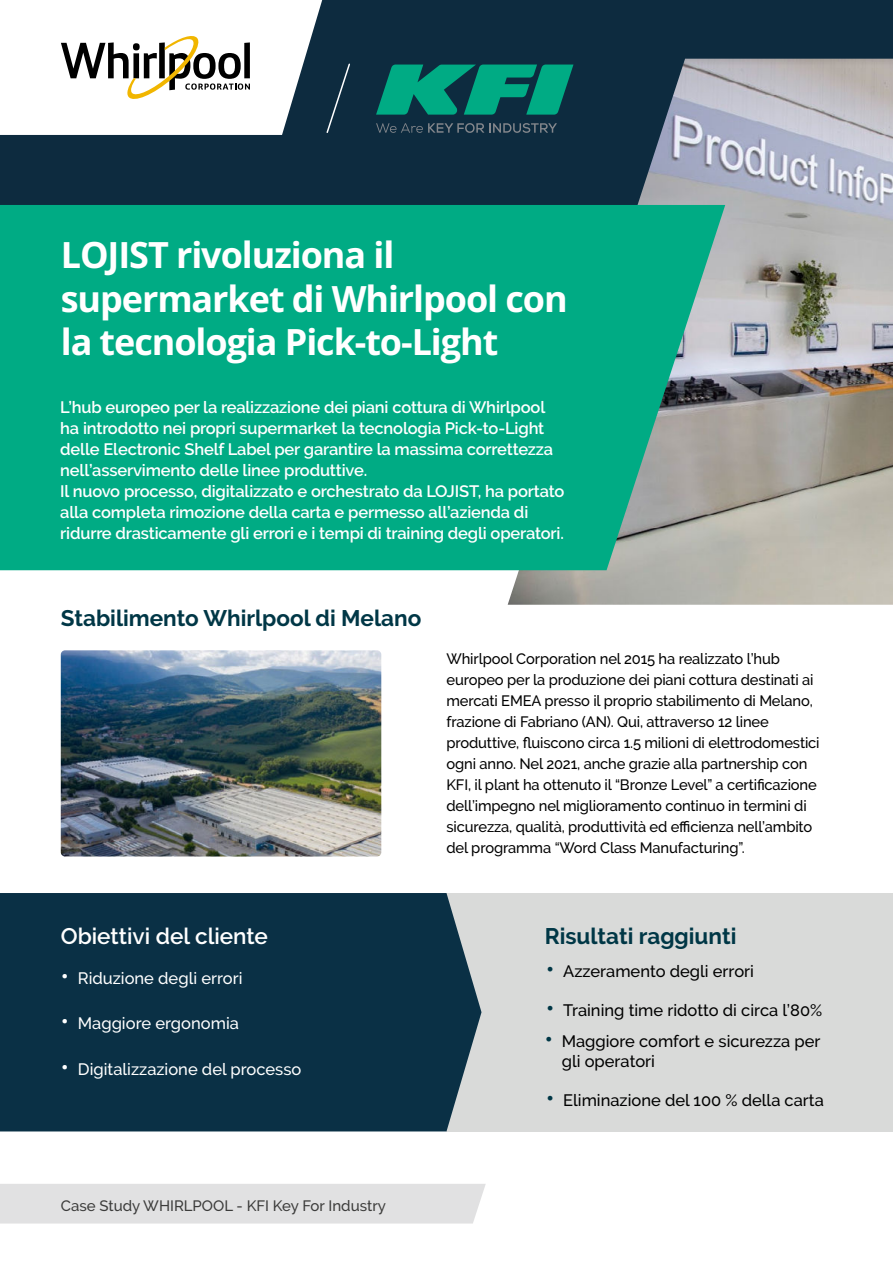
<style>
.page{position:relative;width:893px;height:1263px;background:#fff}
.page>*{position:absolute;margin:0;border:0;box-sizing:border-box;transform-origin:0 0}
.t1{font:700 36px/43.2px "Open Sans";letter-spacing:-.03em;color:#fff}
.t2{font:700 22.5px "Raleway";color:#003746}
.t3{font:600 22.5px "Raleway";color:#fff}
.t4{font:600 16.5px/21px "Raleway";letter-spacing:-.01em;color:#fff}
.t5{font:500 16.5px/19.5px "Raleway";color:#000}
.t6{font:500 16.5px "Raleway";color:#fff}
.t7{font:500 15px/21px "Raleway";letter-spacing:-.01em;color:#000}
.t8{font:500 15px "Raleway";color:#3c3c3b}
.s1{font-weight:600;font-size:22.5px}
.s2{font-weight:700;font-size:22.5px;color:#003746}
</style>
<div class="page">
<div style="left:0;top:0;width:893px;height:555px;background:#0d2b3f"></div>
<div style="left:0;top:1184px;width:486px;height:39px;background:#e1e1e2"></div>
<div style="left:446px;top:893px;width:447px;height:238px;background:#d9dad9"></div>
<div style="left:0;top:893px;width:481px;height:238px;background:#0a3045"></div>
<img style="left:508px;top:59px;width:385px;height:546px">
<img style="left:61px;top:650px;width:320px;height:206px">
<svg style="left:0;top:205px;width:725px;height:365px;background:#0daa86"></svg>
<svg style="left:376px;top:123px;width:181px;height:10px"></svg>
<svg style="left:376px;top:65px;width:197px;height:50px"></svg>
<svg style="left:0;top:0;width:350px;height:135px;background:#ced1d2"></svg>
<h1 class="t1" style="left:61px;top:237px;width:508px">LOJIST rivoluziona il supermarket di Whirlpool con la tecnologia Pick-to-Light</h1>
<p class="t4" style="left:60px;top:399px;width:506px">L’hub europeo per la realizzazione dei piani cottura di Whirlpool ha introdotto nei propri supermarket la tecnologia Pick-to-Light delle Electronic Shelf Label per garantire la massima correttezza nell’asservimento delle linee produttive.<br>Il nuovo processo, digitalizzato e orchestrato da LOJIST, ha portato alla completa rimozione della carta e permesso all’azienda di ridurre drasticamente gli errori e i tempi di training degli operatori.</p>
<h2 class="t2" style="left:61px;top:610px;width:362px">Stabilimento Whirlpool di Melano</h2>
<p class="t7" style="left:446px;top:650px;width:375px">Whirlpool Corporation nel 2015 ha realizzato l’hub europeo per la produzione dei piani cottura destinati ai mercati EMEA presso il proprio stabilimento di Melano, frazione di Fabriano (AN). Qui, attraverso 12 linee produttive, fluiscono circa 1.5 milioni di elettrodomestici ogni anno. Nel 2021, anche grazie alla partnership con KFI, il plant ha ottenuto il “Bronze Level” a certificazione dell’impegno nel miglioramento continuo in termini di sicurezza, qualità, produttività ed efficienza nell’ambito del programma “Word Class Manufacturing”.</p>
<h2 class="t3" style="left:61px;top:927px;width:209px">Obiettivi del cliente</h2>
<h2 class="t2" style="left:545px;top:927px;width:193px">Risultati raggiunti</h2>
<p class="t6" style="left:61px;top:972px;width:183px"><span class="s1">•</span> Riduzione degli errori</p>
<p class="t6" style="left:61px;top:1017px;width:180px"><span class="s1">•</span> Maggiore ergonomia</p>
<p class="t6" style="left:61px;top:1062px;width:242px"><span class="s1">•</span> Digitalizzazione del processo</p>
<p class="t8" style="left:61px;top:1199px;width:327px">Case Study WHIRLPOOL - KFI Key For Industry</p>
<p class="t5" style="left:546px;top:963px;width:209px"><span class="s2">•</span> Azzeramento degli errori</p>
<p class="t5" style="left:546px;top:1002px;width:278px"><span class="s2">•</span> Training time ridotto di circa l’80%</p>
<p class="t5" style="left:562px;top:1033px;width:260px;text-indent:-17px"><span class="s2">•</span> Maggiore comfort e sicurezza per gli operatori</p>
<p class="t5" style="left:546px;top:1092px;width:279px"><span class="s2">•</span> Eliminazione del 100 % della carta</p>
</div>
